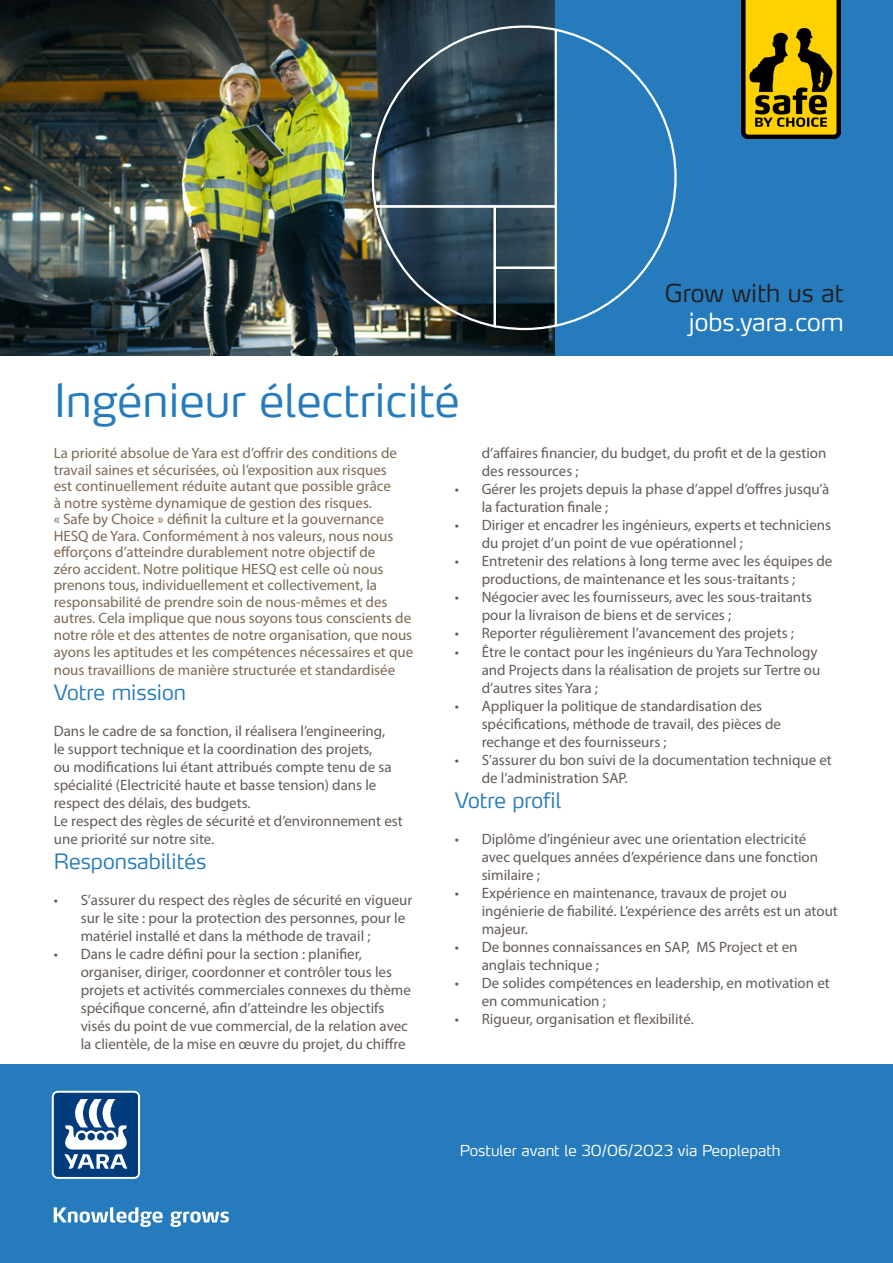
<style>
.page{position:relative;width:893px;height:1263px;background:#fff}
.page>*{position:absolute;margin:0;border:0;box-sizing:border-box;transform-origin:0 0}
.t1{font:300 45px "Yara Max LF";color:#267bbc}
.t2{font:300 24.45px "Yara Max LF";color:#fff}
.t3{font:300 24.45px "Yara Max LF";color:#231f20}
.t4{font:300 21px "Yara Max LF";color:#267bbc}
.t5{font:15px/18px "Myriad Pro";color:#645b55}
.Yara_basic_body_text{font:15px "Myriad Pro";color:#7c6954}
.t6{font:300 15px "Yara Max LF";color:#fff}
</style>
<div class="page">
<div style="left:0;top:1064px;width:893px;height:199px;background:#267bbc"></div>
<svg style="left:54px;top:1207px;width:109px;height:20px"></svg>
<svg style="left:170px;top:1211px;width:59px;height:16px"></svg>
<svg style="left:52px;top:1091px;width:88px;height:88px"></svg>
<img style="left:0;top:0;width:556px;height:355px">
<div style="left:556px;top:0;width:337px;height:355px;background:#267bbc"></div>
<svg style="left:355px;top:8px;width:322px;height:323px"></svg>
<img style="left:741px;top:0;width:100px;height:138px">
<p class="t1" style="left:54px;top:372px;width:407px">Ingénieur électricité</p>
<p class="t3" style="left:665px;top:277px;width:180px">Grow with us at</p>
<p class="t2" style="left:689px;top:307px;width:156px">jobs.yara.com</p>
<p class="Yara_basic_body_text" style="left:54px;top:444px;width:345px">La priorité absolue de Yara est d’offrir des conditions de</p>
<p class="Yara_basic_body_text" style="left:54px;top:461px;width:335px">travail saines et sécurisées, où l’exposition aux risques</p>
<p class="Yara_basic_body_text" style="left:54px;top:477px;width:339px">est continuellement réduite autant que possible grâce</p>
<p class="Yara_basic_body_text" style="left:54px;top:494px;width:320px">à notre système dynamique de gestion des risques.</p>
<p class="Yara_basic_body_text" style="left:54px;top:510px;width:332px">« Safe by Choice » définit la culture et la gouvernance</p>
<p class="Yara_basic_body_text" style="left:54px;top:527px;width:341px">HESQ de Yara. Conformément à nos valeurs, nous nous</p>
<p class="Yara_basic_body_text" style="left:54px;top:543px;width:323px">efforçons d’atteindre durablement notre objectif de</p>
<p class="Yara_basic_body_text" style="left:54px;top:560px;width:331px">zéro accident. Notre politique HESQ est celle où nous</p>
<p class="Yara_basic_body_text" style="left:54px;top:576px;width:325px">prenons tous, individuellement et collectivement, la</p>
<p class="Yara_basic_body_text" style="left:54px;top:593px;width:335px">responsabilité de prendre soin de nous-mêmes et des</p>
<p class="Yara_basic_body_text" style="left:54px;top:609px;width:359px">autres. Cela implique que nous soyons tous conscients de</p>
<p class="Yara_basic_body_text" style="left:54px;top:626px;width:360px">notre rôle et des attentes de notre organisation, que nous</p>
<p class="Yara_basic_body_text" style="left:54px;top:642px;width:361px">ayons les aptitudes et les compétences nécessaires et que</p>
<p class="Yara_basic_body_text" style="left:54px;top:660px;width:343px">nous travaillions de manière structurée et standardisée</p>
<p class="t4" style="left:54px;top:679px;width:134px">Votre mission</p>
<p class="t5" style="left:54px;top:721px;width:339px">Dans le cadre de sa fonction, il réalisera l’engineering, le support technique et la coordination des projets, ou modifications lui étant attribués compte tenu de sa spécialité (Electricité haute et basse tension) dans le respect des délais, des budgets.</p>
<p class="t5" style="left:54px;top:811px;width:350px">Le respect des règles de sécurité et d’environnement est une priorité sur notre site.</p>
<p class="t4" style="left:54px;top:848px;width:154px">Responsabilités</p>
<p class="t5" style="left:81px;top:891px;width:333px;text-indent:-27px">• S’assurer du respect des règles de sécurité en vigueur sur le site : pour la protection des personnes, pour le matériel installé et dans la méthode de travail ;</p>
<p class="t5" style="left:81px;top:945px;width:332px;text-indent:-27px">• Dans le cadre défini pour la section : planifier, organiser, diriger, coordonner et contrôler tous les projets et activités commerciales connexes du thème spécifique concerné, afin d’atteindre les objectifs visés du point de vue commercial, de la relation avec la clientèle, de la mise en œuvre du projet, du chiffre</p>
<p class="t5" style="left:482px;top:444px;width:346px">d’affaires financier, du budget, du profit et de la gestion des ressources ;</p>
<p class="t5" style="left:482px;top:480px;width:349px;text-indent:-27px">• Gérer les projets depuis la phase d’appel d’offres jusqu’à la facturation finale ;</p>
<p class="t5" style="left:482px;top:516px;width:351px;text-indent:-27px">• Diriger et encadrer les ingénieurs, experts et techniciens du projet d’un point de vue opérationnel ;</p>
<p class="t5" style="left:482px;top:552px;width:352px;text-indent:-27px">• Entretenir des relations à long terme avec les équipes de productions, de maintenance et les sous-traitants ;</p>
<p class="t5" style="left:482px;top:588px;width:332px;text-indent:-27px">• Négocier avec les fournisseurs, avec les sous-traitants pour la livraison de biens et de services ;</p>
<p class="t5" style="left:455px;top:624px;width:341px">• Reporter régulièrement l’avancement des projets ;</p>
<p class="t5" style="left:482px;top:642px;width:340px;text-indent:-27px">• Être le contact pour les ingénieurs du Yara Technology and Projects dans la réalisation de projets sur Tertre ou d’autres sites Yara ;</p>
<p class="t5" style="left:482px;top:696px;width:301px;text-indent:-27px">• Appliquer la politique de standardisation des spécifications, méthode de travail, des pièces de rechange et des fournisseurs ;</p>
<p class="t5" style="left:482px;top:750px;width:352px;text-indent:-27px">• S’assurer du bon suivi de la documentation technique et de l’administration SAP.</p>
<p class="t4" style="left:455px;top:787px;width:108px">Votre profil</p>
<p class="t5" style="left:482px;top:829px;width:338px;text-indent:-27px">• Diplôme d’ingénieur avec une orientation electricité avec quelques années d’expérience dans une fonction similaire ;</p>
<p class="t5" style="left:482px;top:883px;width:358px;text-indent:-27px">• Expérience en maintenance, travaux de projet ou ingénierie de fiabilité. L’expérience des arrêts est un atout majeur.</p>
<p class="t5" style="left:482px;top:937px;width:317px;text-indent:-27px">• De bonnes connaissances en SAP, MS Project et en anglais technique ;</p>
<p class="t5" style="left:482px;top:973px;width:350px;text-indent:-27px">• De solides compétences en leadership, en motivation et en communication ;</p>
<p class="t5" style="left:455px;top:1009px;width:241px">• Rigueur, organisation et flexibilité.</p>
<p class="t6" style="left:460px;top:1141px;width:322px">Postuler avant le 30/06/2023 via Peoplepath</p>
</div>
